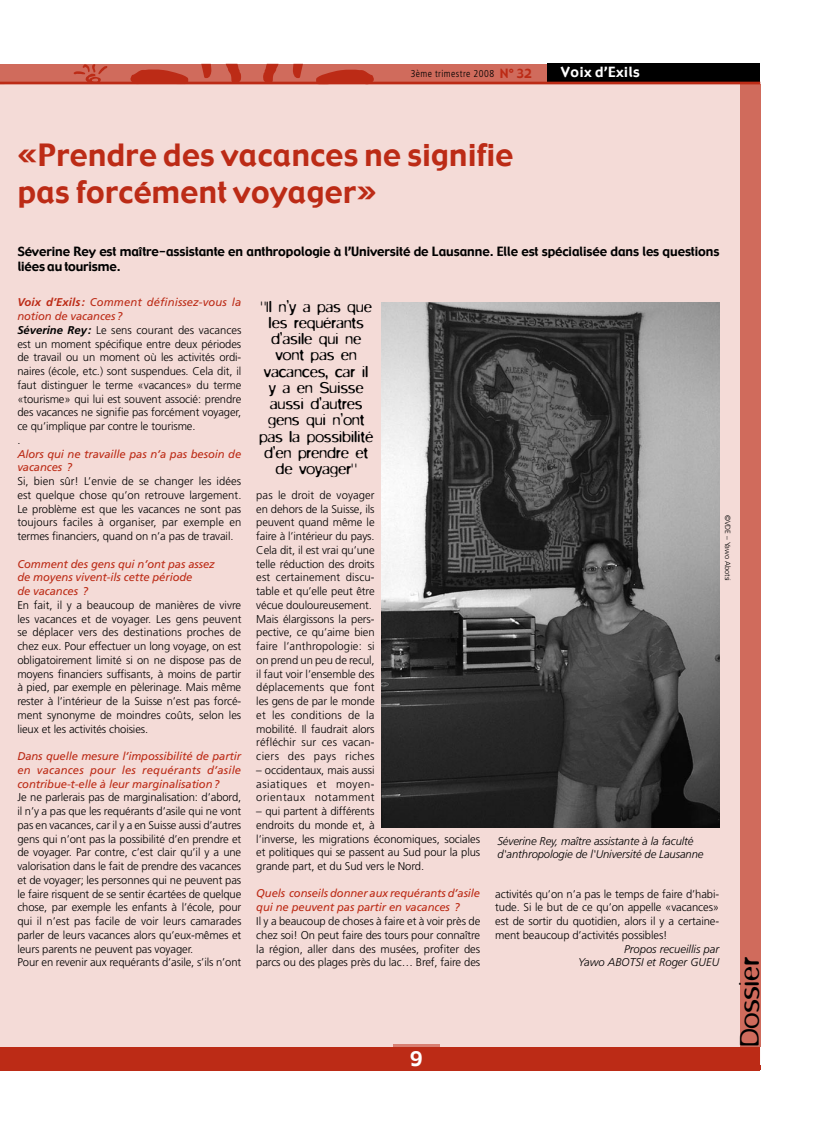
<style>
.page{position:relative;width:833px;height:1134px;background:#fff}
.page>*{position:absolute;margin:0;border:0;box-sizing:border-box;transform-origin:0 0}
.t1{font:31.25px "Ikebana";color:#000}
.t2{font:30px/37.5px "Gadget";letter-spacing:.015em;color:#bc2b16}
.t3{font:17.5px/16.2px "Ikebana";color:#000;text-align:center}
.t4{font:13.75px "Gadget";letter-spacing:.04em;color:#fff}
.t5{font:12.5px/15px "Gadget";letter-spacing:-.005em;color:#000}
.t6{font:300 11.25px/13.8px "Frutiger";letter-spacing:-.01em;color:#000;text-align:justify}
.t7{font:italic 11.25px/13.8px "Frutiger";letter-spacing:-.01em;color:#bc2b16}
.t8{font:italic 300 11.25px/13.8px "Frutiger";letter-spacing:-.01em;color:#000;text-align:right}
.t9{font:300 condensed 10px "Frutiger";letter-spacing:.04em;color:#000}
.t10{font:300 7.5px "Frutiger";letter-spacing:-.01em;color:#000}
.s1{font-family:"Gadget";font-weight:400;font-stretch:normal;font-size:12.5px;color:#bc2b16}
.s2{font-weight:700;font-style:italic;color:#bc2b16}
.s3{font-weight:400;font-style:italic;color:#bc2b16}
.s4{font-weight:700;font-style:italic}
</style>
<div class="page">
<div style="left:0;top:84px;width:760px;height:981px;background:#f4dbd7"></div>
<div style="left:0;top:1047px;width:760px;height:23px;background:#bc2b16"></div>
<hr style="left:393px;top:1044px;width:46px;height:3px;background:#d78073">
<div style="left:739px;top:84px;width:21px;height:963px;background:#d06b5c"></div>
<div style="left:0;top:64px;width:600px;height:19px;background:#d06b5c"></div>
<svg style="left:226px;top:64px;width:15px;height:18px"></svg>
<svg style="left:201px;top:64px;width:10px;height:14px"></svg>
<svg style="left:130px;top:69px;width:58px;height:13px"></svg>
<svg style="left:263px;top:64px;width:15px;height:18px"></svg>
<svg style="left:293px;top:64px;width:10px;height:14px"></svg>
<svg style="left:316px;top:70px;width:59px;height:12px"></svg>
<div style="left:547px;top:64px;width:213px;height:19px;background:#000"></div>
<svg style="left:73px;top:64px;width:34px;height:18px"></svg>
<hr style="left:0;top:82px;width:760px;height:2px;background:#bc2b16">
<img style="left:382px;top:303px;width:337px;height:524px">
<p class="t9" style="left:411px;top:68px;width:123px">3ème trimestre 2008 <span class="s1">N° 32</span></p>
<p class="t4" style="left:561px;top:63px;width:80px">Voix d’Exils</p>
<h2 class="t2" style="left:18px;top:137px;width:497px">«Prendre des vacances ne signifie pas forcément voyager»</h2>
<p class="t5" style="left:18px;top:244px;width:703px">Séverine Rey est maître-assistante en anthropologie à l’Université de Lausanne. Elle est spécialisée dans les questions liées au tourisme.</p>
<p class="t6" style="left:17px;top:295px;width:225px;text-align:left"><span class="s2">Voix d’Exils :</span> <span class="s3">Comment définissez-vous la notion de vacances?<br></span><span class="s4">Séverine Rey:</span> Le sens courant des vacances est un moment spécifique entre deux périodes de travail ou un moment où les activités ordi&shy;naires (école, etc.) sont suspendues. Cela dit, il faut distinguer le terme «vacances» du terme «tourisme» qui lui est souvent associé: prendre des vacances ne signifie pas forcément voyager, ce qu’implique par contre le tourisme.<br>.</p>
<p class="t7" style="left:17px;top:447px;width:225px">Alors qui ne travaille pas n’a pas besoin de vacances ?</p>
<p class="t6" style="left:17px;top:474px;width:226px">Si, bien sûr! L’envie de se changer les idées est quelque chose qu’on retrouve largement.<br>Le problème est que les vacances ne sont pas toujours faciles à organiser, par exemple en termes financiers, quand on n’a pas de travail.</p>
<p class="t7" style="left:17px;top:557px;width:199px">Comment des gens qui n’ont pas assez de moyens vivent-ils cette période<br>de vacances ?</p>
<p class="t6" style="left:17px;top:598px;width:225px">En fait, il y a beaucoup de manières de vivre les vacances et de voyager. Les gens peuvent se déplacer vers des destinations proches de chez eux. Pour effectuer un long voyage, on est obligatoirement limité si on ne dispose pas de moyens financiers suffisants, à moins de partir à pied, par exemple en pèlerinage. Mais même rester à l’intérieur de la Suisse n’est pas forcé&shy;ment synonyme de moindres coûts, selon les lieux et les activités choisies.</p>
<p class="t7" style="left:17px;top:749px;width:225px;text-align:justify">Dans quelle mesure l’impossibilité de partir en vacances pour les requérants d’asile contribue-t-elle à leur marginalisation?</p>
<p class="t6" style="left:17px;top:790px;width:225px;text-align:left">Je ne parlerais pas de marginalisation: d’abord, il n’y a pas que les requérants d’asile qui ne vont pas en vacances, car il y a en Suisse aussi d’autres gens qui n’ont pas la possibilité d’en prendre et de voyager. Par contre, c’est clair qu’il y a une valorisation dans le fait de prendre des vacances et de voyager; les personnes qui ne peuvent pas le faire risquent de se sentir écartées de quelque chose, par exemple les enfants à l’école, pour qui il n’est pas facile de voir leurs camarades parler de leurs vacances alors qu’eux-mêmes et leurs parents ne peuvent pas voyager.<br>Pour en revenir aux requérants d’asile, s’ils n’ont</p>
<h3 class="t3" style="left:259px;top:298px;width:116px">"Il n’y a pas que les requérants d’asile qui ne vont pas en vacances, car il y a en Suisse aussi d’autres gens qui n’ont pas la possibilité d’en prendre et de voyager"</h3>
<p class="t6" style="left:256px;top:488px;width:120px;text-align:left">pas le droit de voyager en dehors de la Suisse, ils peuvent quand même le faire à l’intérieur du pays.<br>Cela dit, il est vrai qu’une telle réduction des droits est certainement discu&shy;table et qu’elle peut être vécue douloureusement.<br>Mais élargissons la pers&shy;pective, ce qu’aime bien faire l’anthropologie: si on prend un peu de recul, il faut voir l’ensemble des déplacements que font les gens de par le monde et les conditions de la mobilité. Il faudrait alors réfléchir sur ces vacan&shy;ciers des pays riches</p>
<p class="t6" style="left:256px;top:763px;width:120px">– occidentaux, mais aussi asiatiques et moyen&shy;orientaux notamment</p>
<p class="t6" style="left:256px;top:804px;width:225px;text-align:left">– qui partent à différents<br>endroits du monde et, à<br>l’inverse, les migrations économiques, sociales et politiques qui se passent au Sud pour la plus grande part, et du Sud vers le Nord.</p>
<p class="t7" style="left:256px;top:886px;width:225px">Quels conseils donner aux requérants d’asile qui ne peuvent pas partir en vacances ?</p>
<p class="t6" style="left:256px;top:914px;width:225px">Il y a beaucoup de choses à faire et à voir près de chez soi! On peut faire des tours pour connaître la région, aller dans des musées, profiter des parcs ou des plages près du lac… Bref, faire des</p>
<p class="t10" style="left:732px;top:515px;width:68px;rotate:90deg">©VDE – Yawo Abotsi</p>
<p class="t8" style="left:497px;top:834px;width:207px;text-align:left">Séverine Rey, maître assistante à la faculté d'anthropologie de l'Université de Lausanne</p>
<p class="t6" style="left:495px;top:887px;width:225px">activités qu’on n’a pas le temps de faire d’habi&shy;tude. Si le but de ce qu’on appelle «vacances» est de sortir du quotidien, alors il y a certaine&shy;ment beaucoup d’activités possibles!</p>
<p class="t8" style="left:578px;top:942px;width:142px">Propos recueillis par<br>Yawo ABOTSI et Roger GUEU</p>
<h1 class="t1" style="left:732px;top:1047px;width:91px;rotate:-90deg">Dossier</h1>
</div>
